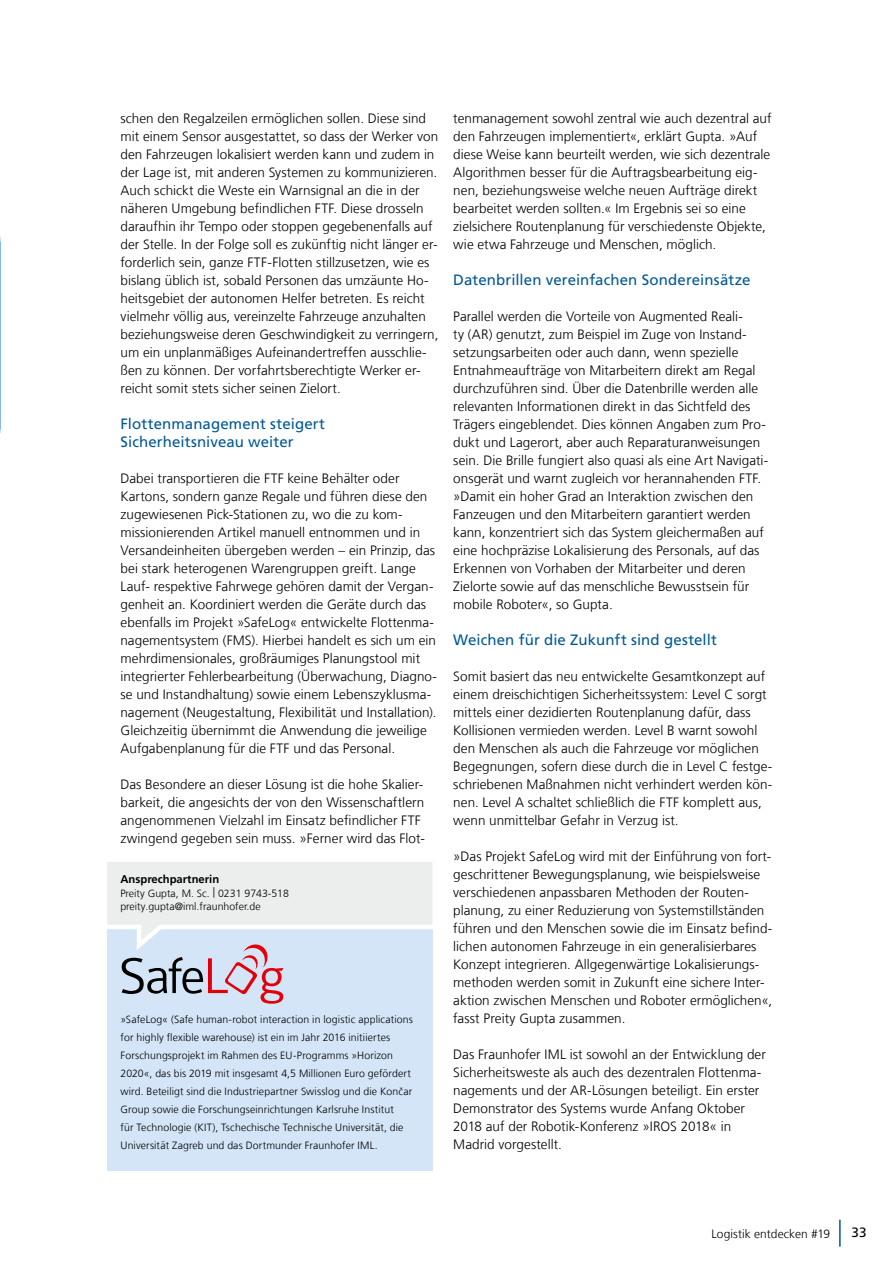
<style>
.page{position:relative;width:893px;height:1263px;background:#fff}
.page>*{position:absolute;margin:0;border:0;box-sizing:border-box;transform-origin:0 0}
.t1{font:15px/18px "Frutiger LT Com";letter-spacing:.005em;color:#005895}
.t2{font:300 13.5px/18px "Frutiger LT Com";letter-spacing:.005em;color:#000}
.t3{font:13.5px "Frutiger LT Com";color:#000}
.t4{font:300 12px "Frutiger LT Com";letter-spacing:.005em;color:#000}
.t5{font:700 11.25px "Frutiger LT Com";color:#000}
.t6{font:300 10.5px/18px "Frutiger LT Com";letter-spacing:.01em;color:#000}
</style>
<div class="page">
<svg style="left:0;top:237px;width:1px;height:196px"></svg>
<div style="left:107px;top:921px;width:325px;height:249px;background:#d3e5f7"></div>
<svg style="left:107px;top:862px;width:326px;height:142px"></svg>
<hr style="left:839px;top:1220px;width:2px;height:27px;background:#005895">
<p class="t2" style="left:121px;top:110px;width:319px">schen den Regalzeilen ermöglichen sollen. Diese sind mit einem Sensor ausgestattet, so dass der Werker von den Fahrzeugen lokalisiert werden kann und zudem in der Lage ist, mit anderen Systemen zu kommunizieren.<br>Auch schickt die Weste ein Warnsignal an die in der näheren Umgebung beindlichen FTF. Diese drosseln daraufhin ihr Tempo oder stoppen gegebenenfalls auf der Stelle. In der Folge soll es zukünftig nicht länger er&shy;forderlich sein, ganze FTF-Flotten stillzusetzen, wie es bislang üblich ist, sobald Personen das umzäunte Ho&shy;heitsgebiet der autonomen Helfer betreten. Es reicht vielmehr völlig aus, vereinzelte Fahrzeuge anzuhalten beziehungsweise deren Geschwindigkeit zu verringern, um ein unplanmäßiges Aufeinandertreffen ausschlie&shy;ßen zu können. Der vorfahrtsberechtigte Werker er&shy;reicht somit stets sicher seinen Zielort.</p>
<p class="t1" style="left:121px;top:416px;width:206px">Flottenmanagement steigert<br>Sicherheitsniveau weiter</p>
<p class="t2" style="left:121px;top:470px;width:318px">Dabei transportieren die FTF keine Behälter oder Kartons, sondern ganze Regale und führen diese den zugewiesenen Pick-Stationen zu, wo die zu kom&shy;missionierenden Artikel manuell entnommen und in Versandeinheiten übergeben werden – ein Prinzip, das bei stark heterogenen Warengruppen greift. Lange Lauf- respektive Fahrwege gehören damit der Vergan&shy;genheit an. Koordiniert werden die Geräte durch das ebenfalls im Projekt »SafeLog« entwickelte Flottenma&shy;nagementsystem (FMS). Hierbei handelt es sich um ein mehrdimensionales, großräumiges Planungstool mit integrierter Fehlerbearbeitung (Überwachung, Diagno&shy;se und Instandhaltung) sowie einem Lebenszyklusma&shy;nagement (Neugestaltung, Flexibilität und Installation).<br>Gleichzeitig übernimmt die Anwendung die jeweilige Aufgabenplanung für die FTF und das Personal.</p>
<p class="t2" style="left:121px;top:776px;width:306px">Das Besondere an dieser Lösung ist die hohe Skalier&shy;barkeit, die angesichts der von den Wissenschaftlern angenommenen Vielzahl im Einsatz beindlicher FTF zwingend gegeben sein muss. »Ferner wird das Flot-</p>
<p class="t5" style="left:120px;top:875px;width:100px">Ansprechpartnerin</p>
<p class="t6" style="left:120px;top:887px;width:170px;line-height:13.5px">Preity Gupta, M. Sc. | 0231 9743-518 preity.gupta@iml.fraunhofer.de</p>
<p class="t6" style="left:121px;top:1011px;width:294px">»SafeLog« (Safe human-robot interaction in logistic applications for highly lexible warehouse) ist ein im Jahr 2016 initiiertes Forschungsprojekt im Rahmen des EU-Programms »Horizon 2020«, das bis 2019 mit insgesamt 4,5 Millionen Euro gefördert wird. Beteiligt sind die Industriepartner Swisslog und die Končar Group sowie die Forschungseinrichtungen Karlsruhe Institut<br>für Technologie (KIT), Tschechische Technische Universität, die Universität Zagreb und das Dortmunder Fraunhofer IML.</p>
<p class="t2" style="left:453px;top:110px;width:320px">tenmanagement sowohl zentral wie auch dezentral auf den Fahrzeugen implementiert«, erklärt Gupta. »Auf diese Weise kann beurteilt werden, wie sich dezentrale Algorithmen besser für die Auftragsbearbeitung eig&shy;nen, beziehungsweise welche neuen Aufträge direkt bearbeitet werden sollten.« Im Ergebnis sei so eine zielsichere Routenplanung für verschiedenste Objekte, wie etwa Fahrzeuge und Menschen, möglich.</p>
<p class="t1" style="left:453px;top:271px;width:299px">Datenbrillen vereinfachen Sondereinsätze</p>
<p class="t2" style="left:453px;top:308px;width:317px">Parallel werden die Vorteile von Augmented Reali-<br>ty (AR) genutzt, zum Beispiel im Zuge von Instand&shy;setzungsarbeiten oder auch dann, wenn spezielle Entnahmeaufträge von Mitarbeitern direkt am Regal durchzuführen sind. Über die Datenbrille werden alle relevanten Informationen direkt in das Sichtfeld des Trägers eingeblendet. Dies können Angaben zum Pro&shy;dukt und Lagerort, aber auch Reparaturanweisungen sein. Die Brille fungiert also quasi als eine Art Navigati&shy;onsgerät und warnt zugleich vor herannahenden FTF. »Damit ein hoher Grad an Interaktion zwischen den Fanzeugen und den Mitarbeitern garantiert werden kann, konzentriert sich das System gleichermaßen auf eine hochpräzise Lokalisierung des Personals, auf das Erkennen von Vorhaben der Mitarbeiter und deren Zielorte sowie auf das menschliche Bewusstsein für mobile Roboter«, so Gupta.</p>
<p class="t1" style="left:453px;top:631px;width:265px">Weichen für die Zukunft sind gestellt</p>
<p class="t2" style="left:453px;top:668px;width:321px">Somit basiert das neu entwickelte Gesamtkonzept auf einem dreischichtigen Sicherheitssystem: Level C sorgt mittels einer dezidierten Routenplanung dafür, dass Kollisionen vermieden werden. Level B warnt sowohl den Menschen als auch die Fahrzeuge vor möglichen Begegnungen, sofern diese durch die in Level C festge&shy;schriebenen Maßnahmen nicht verhindert werden kön&shy;nen. Level A schaltet schließlich die FTF komplett aus, wenn unmittelbar Gefahr in Verzug ist.</p>
<p class="t2" style="left:453px;top:848px;width:321px">»Das Projekt SafeLog wird mit der Einführung von fort&shy;geschrittener Bewegungsplanung, wie beispielsweise verschiedenen anpassbaren Methoden der Routen&shy;planung, zu einer Reduzierung von Systemstillständen führen und den Menschen sowie die im Einsatz beind&shy;lichen autonomen Fahrzeuge in ein generalisierbares Konzept integrieren. Allgegenwärtige Lokalisierungs&shy;methoden werden somit in Zukunft eine sichere Inter&shy;aktion zwischen Menschen und Roboter ermöglichen«, fasst Preity Gupta zusammen.</p>
<p class="t2" style="left:453px;top:1046px;width:314px">Das Fraunhofer IML ist sowohl an der Entwicklung der Sicherheitsweste als auch des dezentralen Flottenma&shy;nagements und der AR-Lösungen beteiligt. Ein erster Demonstrator des Systems wurde Anfang Oktober 2018 auf der Robotik-Konferenz »IROS 2018« in Madrid vorgestellt.</p>
<p class="t4" style="left:711px;top:1228px;width:120px">Logistik entdecken #19</p>
<p class="t3" style="left:851px;top:1227px;width:17px">33</p>
</div>
